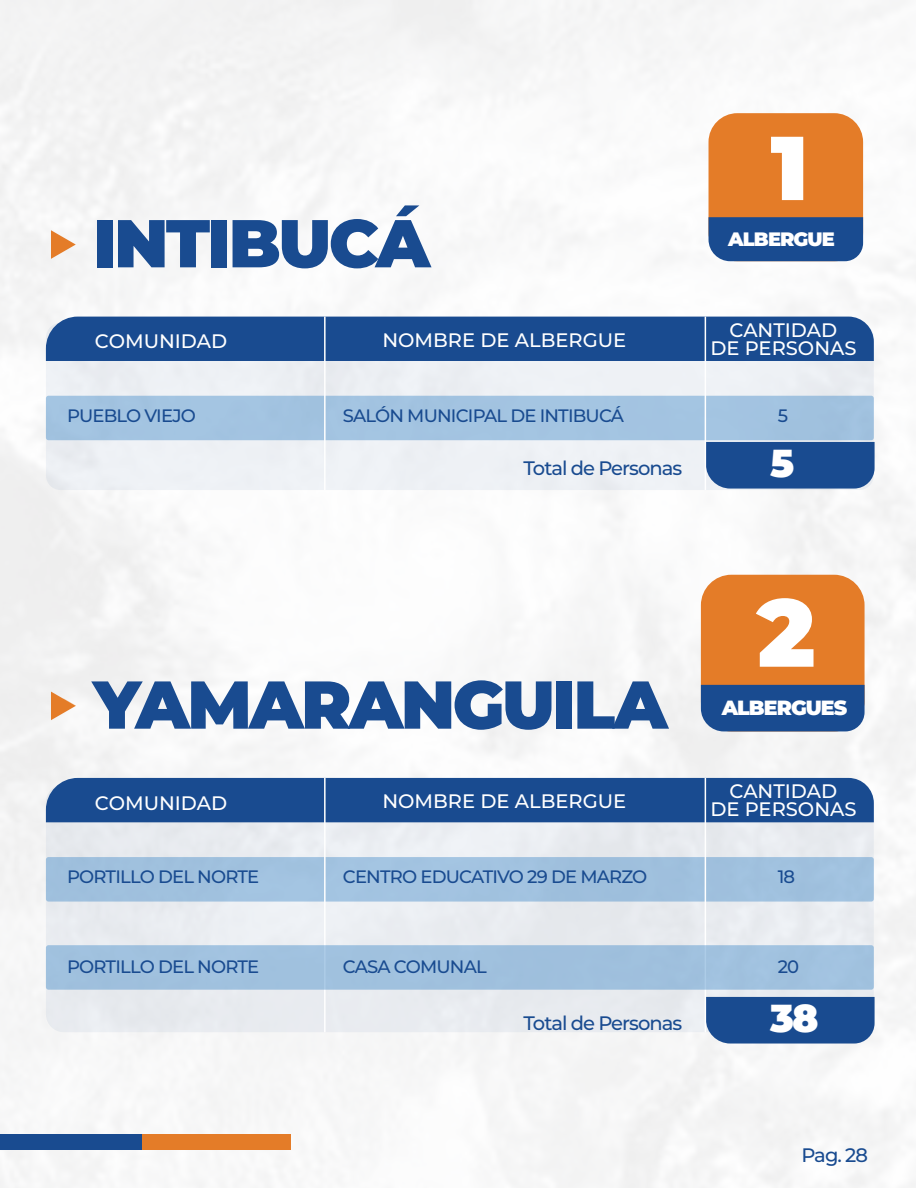
<style>
.page{position:relative;width:918px;height:1188px;background:#fff}
.page>*{position:absolute;margin:0;border:0;box-sizing:border-box;transform-origin:0 0}
.t1{font:900 95.7px "Montserrat";color:#fff}
.t2{font:900 90.45px "Montserrat";color:#fff}
.t3{font:900 67.5px "Montserrat";letter-spacing:-.035em;color:#194b90}
.t4{font:900 39px "Montserrat";color:#fff}
.t5{font:900 20.55px "Montserrat";letter-spacing:-.05em;color:#fff}
.t6{font:500 19.5px/18px "Montserrat";color:#fff;text-align:center}
.t7{font:500 19.5px "Montserrat";letter-spacing:-.05em;color:#194b90}
.t8{font:900 19.35px "Montserrat";letter-spacing:-.05em;color:#fff}
.t9{font:500 18px "Montserrat";letter-spacing:-.045em;color:#194b90}
</style>
<div class="page">
<img style="left:0;top:1px;width:915px;height:1187px">
<div style="left:0;top:1134px;width:146px;height:15px;background:#194b90"></div>
<div style="left:143px;top:1134px;width:148px;height:15px;background:#e47c28"></div>
<svg style="left:51px;top:230px;width:25px;height:29px"></svg>
<div style="left:46px;top:323px;width:828px;height:167px;background:#eef1f5;border-radius:15px"></div>
<div style="left:706px;top:442px;width:169px;height:47px;background:#194b90"></div>
<div style="left:46px;top:317px;width:828px;height:44px;background:#194b90"></div>
<div style="left:46px;top:396px;width:828px;height:44px;background:#a3c4e1;border-radius:3px"></div>
<hr style="left:324px;top:317px;width:2px;height:173px;background:#fff">
<hr style="left:705px;top:317px;width:1px;height:173px;background:#fff">
<svg style="left:51px;top:692px;width:25px;height:28px"></svg>
<div style="left:46px;top:784px;width:828px;height:248px;background:#e8ebf0;border-radius:18px"></div>
<div style="left:706px;top:997px;width:169px;height:47px;background:#194b90"></div>
<div style="left:46px;top:778px;width:828px;height:44px;background:#194b90"></div>
<div style="left:46px;top:857px;width:828px;height:45px;background:#a0c1de;border-radius:3px"></div>
<hr style="left:324px;top:778px;width:2px;height:254px;background:#fff">
<hr style="left:705px;top:778px;width:1px;height:254px;background:#fff">
<div style="left:46px;top:945px;width:828px;height:45px;background:#a0c1de;border-radius:3px"></div>
<div style="left:701px;top:575px;width:164px;height:156px;background:#e47c28;border-radius:30px"></div>
<div style="left:701px;top:685px;width:164px;height:46px;background:#194b90"></div>
<div style="left:709px;top:113px;width:154px;height:148px;background:#e47c28;border-radius:29px"></div>
<div style="left:709px;top:217px;width:154px;height:44px;background:#194b90"></div>
<h3 class="t3" style="left:93px;top:193px;width:339px">INTIBUCÁ</h3>
<p class="t6" style="left:95px;top:332px;width:134px">COMUNIDAD</p>
<p class="t6" style="left:382px;top:330px;width:245px">NOMBRE DE ALBERGUE</p>
<h2 class="t2" style="left:771px;top:100px;width:39px">1</h2>
<p class="t8" style="left:728px;top:224px;width:108px">ALBERGUE</p>
<p class="t6" style="left:710px;top:320px;width:148px">CANTIDAD<br>DE PERSONAS</p>
<p class="t9" style="left:67px;top:403px;width:130px">PUEBLO VIEJO</p>
<p class="t9" style="left:343px;top:403px;width:283px">SALÓN MUNICIPAL DE INTIBUCÁ</p>
<p class="t9" style="left:778px;top:403px;width:12px">5</p>
<p class="t7" style="left:524px;top:454px;width:160px">Total de Personas</p>
<h3 class="t4" style="left:770px;top:434px;width:26px">5</h3>
<h3 class="t3" style="left:93px;top:654px;width:576px">YAMARANGUILA</h3>
<h1 class="t1" style="left:757px;top:561px;width:60px">2</h1>
<p class="t5" style="left:722px;top:692px;width:127px">ALBERGUES</p>
<p class="t6" style="left:95px;top:793px;width:134px">COMUNIDAD</p>
<p class="t6" style="left:382px;top:792px;width:245px">NOMBRE DE ALBERGUE</p>
<p class="t6" style="left:710px;top:782px;width:148px">CANTIDAD<br>DE PERSONAS</p>
<p class="t9" style="left:67px;top:864px;width:194px">PORTILLO DEL NORTE</p>
<p class="t9" style="left:67px;top:954px;width:194px">PORTILLO DEL NORTE</p>
<p class="t9" style="left:343px;top:864px;width:306px">CENTRO EDUCATIVO 29 DE MARZO</p>
<p class="t9" style="left:343px;top:954px;width:145px">CASA COMUNAL</p>
<p class="t9" style="left:778px;top:864px;width:19px">18</p>
<p class="t9" style="left:778px;top:954px;width:23px">20</p>
<p class="t7" style="left:524px;top:1009px;width:160px">Total de Personas</p>
<h3 class="t4" style="left:770px;top:989px;width:50px">38</h3>
<p class="t7" style="left:801px;top:1141px;width:68px">Pag. 28</p>
</div>
